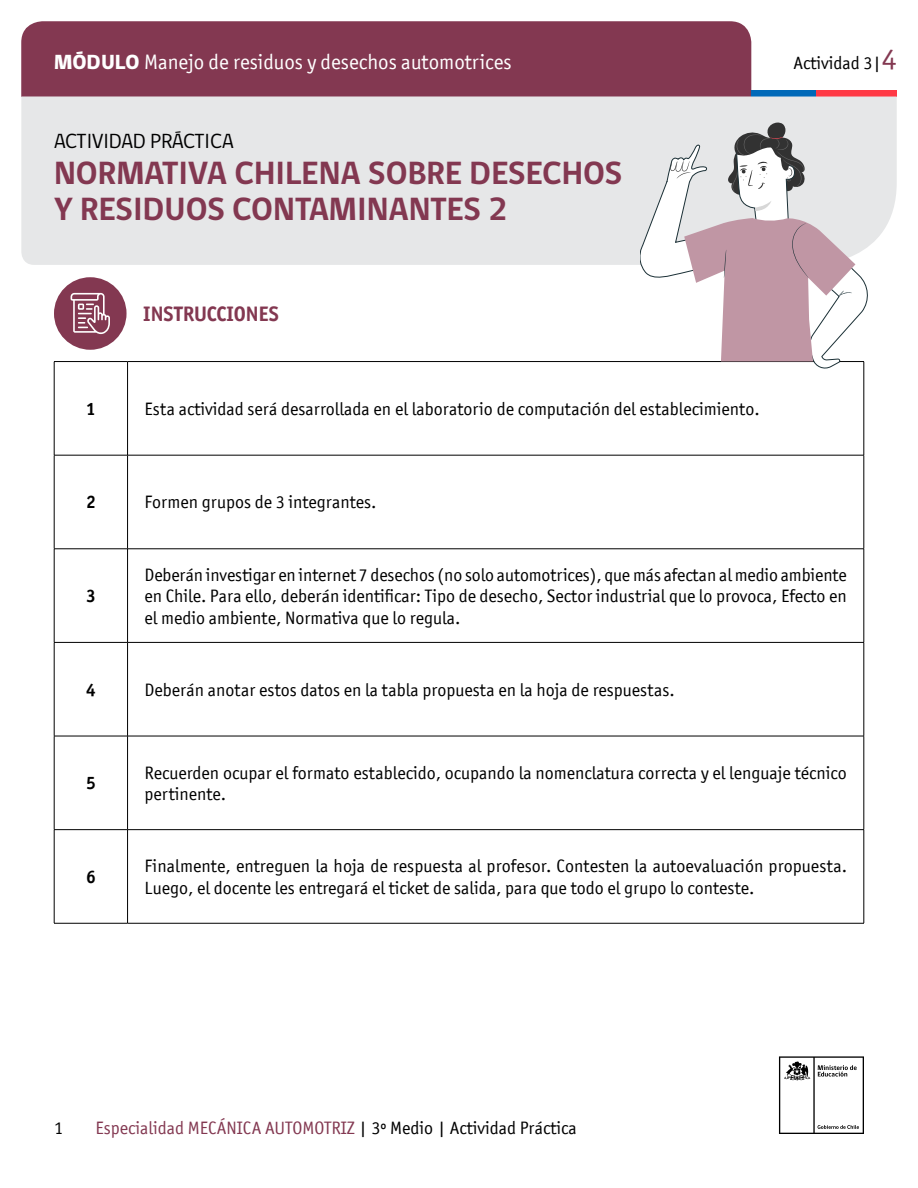
<style>
.page{position:relative;width:918px;height:1188px;background:#fff}
.page>*{position:absolute;margin:0;border:0;box-sizing:border-box;transform-origin:0 0}
.t1{font:700 33px/36px "gob CL";color:#833851}
.t2{font:21px "Officina San ITC";color:#fff}
.t3{font:21px "gob CL";color:#000}
.t4{font:700 21px "Officina San ITC";color:#833851}
.t5{font:18px/21.6px "Officina San ITC";color:#000}
.t6{font:18px "Officina San ITC";color:#833851}
.t7{font:700 18px "Officina San ITC";color:#000}
.s1{font-family:"gob CL";font-weight:800}
.s2{font-size:30px;color:#833851}
.s3{color:#000}
</style>
<div class="page">
<svg style="left:779px;top:1056px;width:85px;height:78px"></svg>
<div style="left:21px;top:21px;width:730px;height:76px;background:#833851"></div>
<div style="left:751px;top:90px;width:65px;height:7px;background:#0069b8"></div>
<div style="left:816px;top:90px;width:81px;height:7px;background:#ff3945"></div>
<div style="left:21px;top:97px;width:876px;height:168px;background:#e6e7e8"></div>
<div style="left:54px;top:277px;width:73px;height:73px;background:#833851;border-radius:50%"></div>
<svg style="left:71px;top:293px;width:39px;height:41px"></svg>
<hr style="left:54px;top:361px;width:74px;height:1px;background:#000">
<hr style="left:54px;top:362px;width:1px;height:93px;background:#000">
<hr style="left:128px;top:361px;width:736px;height:1px;background:#000">
<hr style="left:127px;top:362px;width:1px;height:93px;background:#000">
<hr style="left:864px;top:362px;width:1px;height:93px;background:#000">
<hr style="left:54px;top:455px;width:74px;height:1px;background:#000">
<hr style="left:54px;top:455px;width:1px;height:94px;background:#000">
<hr style="left:128px;top:455px;width:736px;height:1px;background:#000">
<hr style="left:127px;top:455px;width:1px;height:94px;background:#000">
<hr style="left:864px;top:455px;width:1px;height:94px;background:#000">
<hr style="left:54px;top:549px;width:74px;height:1px;background:#000">
<hr style="left:54px;top:549px;width:1px;height:93px;background:#000">
<hr style="left:128px;top:549px;width:736px;height:1px;background:#000">
<hr style="left:127px;top:549px;width:1px;height:93px;background:#000">
<hr style="left:864px;top:549px;width:1px;height:93px;background:#000">
<hr style="left:54px;top:642px;width:74px;height:1px;background:#000">
<hr style="left:54px;top:643px;width:1px;height:93px;background:#000">
<hr style="left:128px;top:642px;width:736px;height:1px;background:#000">
<hr style="left:127px;top:643px;width:1px;height:93px;background:#000">
<hr style="left:864px;top:643px;width:1px;height:93px;background:#000">
<hr style="left:54px;top:736px;width:74px;height:1px;background:#000">
<hr style="left:54px;top:736px;width:1px;height:93px;background:#000">
<hr style="left:128px;top:736px;width:736px;height:1px;background:#000">
<hr style="left:127px;top:736px;width:1px;height:93px;background:#000">
<hr style="left:864px;top:736px;width:1px;height:93px;background:#000">
<hr style="left:54px;top:829px;width:74px;height:1px;background:#000">
<hr style="left:54px;top:830px;width:1px;height:93px;background:#000">
<hr style="left:128px;top:829px;width:736px;height:1px;background:#000">
<hr style="left:127px;top:830px;width:1px;height:93px;background:#000">
<hr style="left:864px;top:830px;width:1px;height:93px;background:#000">
<hr style="left:54px;top:923px;width:74px;height:1px;background:#000">
<hr style="left:128px;top:923px;width:736px;height:1px;background:#000">
<svg style="left:641px;top:123px;width:227px;height:245px"></svg>
<p class="t2" style="left:54px;top:50px;width:459px"><span class="s1">MÓDULO</span> Manejo de residuos y desechos automotrices</p>
<p class="t5" style="left:794px;top:52px;width:105px">Actividad 3|<span class="s2">4</span></p>
<p class="t3" style="left:54px;top:127px;width:181px">ACTIVIDAD PRÁCTICA</p>
<h1 class="t1" style="left:54px;top:156px;width:570px">NORMATIVA CHILENA SOBRE DESECHOS<br>Y RESIDUOS CONTAMINANTES 2</h1>
<p class="t4" style="left:143px;top:301px;width:137px">INSTRUCCIONES</p>
<p class="t7" style="left:86px;top:398px;width:11px">1</p>
<p class="t5" style="left:145px;top:398px;width:617px">Esta actividad será desarrollada en el laboratorio de computación del establecimiento.</p>
<p class="t7" style="left:86px;top:491px;width:11px">2</p>
<p class="t5" style="left:145px;top:492px;width:233px">Formen grupos de 3 integrantes.</p>
<p class="t7" style="left:86px;top:585px;width:11px">3</p>
<p class="t5" style="left:145px;top:564px;width:704px;text-align:justify">Deberán investigar en internet 7 desechos (no solo automotrices), que más afectan al medio ambiente en Chile. Para ello, deberán identificar: Tipo de desecho, Sector industrial que lo provoca, Efecto en el medio ambiente, Normativa que lo regula.</p>
<p class="t7" style="left:86px;top:678px;width:11px">4</p>
<p class="t5" style="left:145px;top:679px;width:532px">Deberán anotar estos datos en la tabla propuesta en la hoja de respuestas.</p>
<p class="t7" style="left:86px;top:772px;width:11px">5</p>
<p class="t5" style="left:145px;top:762px;width:704px">Recuerden ocupar el formato establecido, ocupando la nomenclatura correcta y el lenguaje técnico pertinente.</p>
<p class="t7" style="left:86px;top:866px;width:11px">6</p>
<p class="t5" style="left:145px;top:855px;width:704px">Finalmente, entreguen la hoja de respuesta al profesor. Contesten la autoevaluación propuesta.<br>Luego, el docente les entregará el ticket de salida, para que todo el grupo lo conteste.</p>
<p class="t5" style="left:54px;top:1117px;width:10px">1</p>
<p class="t6" style="left:95px;top:1118px;width:483px">Especialidad MECÁNICA AUTOMOTRIZ <span class="s3">| 3º Medio | Actividad Práctica</span></p>
</div>
